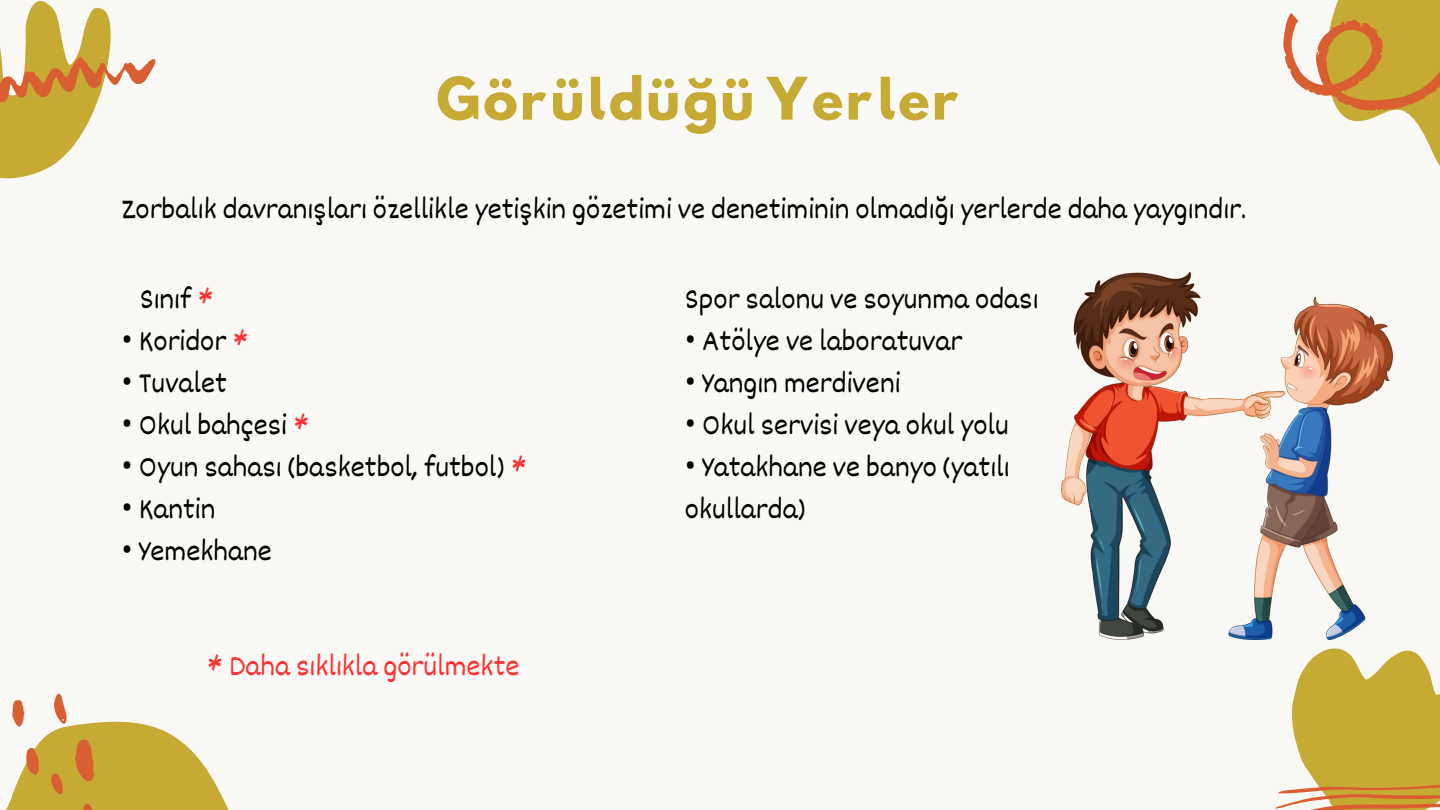
<style>
.page{position:relative;width:1440px;height:810px;background:#faf9f5}
.page>*{position:absolute;margin:0;border:0;box-sizing:border-box;transform-origin:0 0}
.t1{font:52px "Hussar Bd";color:#c6aa33}
.t2{font:30px "Dekko";color:#000}
.t3{font:30px "Dekko";color:#ff3131}
.s1{color:#ff3131}
.s2{font-family:"Noto Sans"}
</style>
<div class="page">
<svg style="left:1275px;top:649px;width:165px;height:161px"></svg>
<svg style="left:6px;top:694px;width:223px;height:116px"></svg>
<svg style="left:1283px;top:0;width:157px;height:166px"></svg>
<svg style="left:0;top:1px;width:156px;height:178px"></svg>
<img style="left:1061px;top:273px;width:331px;height:366px">
<p class="t1" style="left:434px;top:73px;width:528px">Görüldüğü Yerler</p>
<p class="t2" style="left:122px;top:190px;width:1126px">Zorbalık davranışları özellikle yetişkin gözetimi ve denetiminin olmadığı yerlerde daha yaygındır.</p>
<p class="t2" style="left:140px;top:280px;width:76px">Sınıf <span class="s1">*</span></p>
<p class="t2" style="left:122px;top:322px;width:129px"><span class="s2">•</span> Koridor <span class="s1">*</span></p>
<p class="t2" style="left:122px;top:364px;width:107px"><span class="s2">•</span> Tuvalet</p>
<p class="t2" style="left:122px;top:406px;width:189px"><span class="s2">•</span> Okul bahçesi <span class="s1">*</span></p>
<p class="t2" style="left:122px;top:448px;width:407px"><span class="s2">•</span> Oyun sahası (basketbol, futbol) <span class="s1">*</span></p>
<p class="t2" style="left:122px;top:490px;width:95px"><span class="s2">•</span> Kantin</p>
<p class="t2" style="left:122px;top:532px;width:152px"><span class="s2">•</span> Yemekhane</p>
<p class="t3" style="left:207px;top:647px;width:314px">* Daha sıklıkla görülmekte</p>
<p class="t2" style="left:685px;top:280px;width:355px">Spor salonu ve soyunma odası</p>
<p class="t2" style="left:685px;top:322px;width:279px"><span class="s2">•</span> Atölye ve laboratuvar</p>
<p class="t2" style="left:685px;top:364px;width:217px"><span class="s2">•</span> Yangın merdiveni</p>
<p class="t2" style="left:685px;top:406px;width:325px"><span class="s2">•</span> Okul servisi veya okul yolu</p>
<p class="t2" style="left:685px;top:448px;width:326px"><span class="s2">•</span> Yatakhane ve banyo (yatılı</p>
<p class="t2" style="left:685px;top:490px;width:122px">okullarda)</p>
</div>
